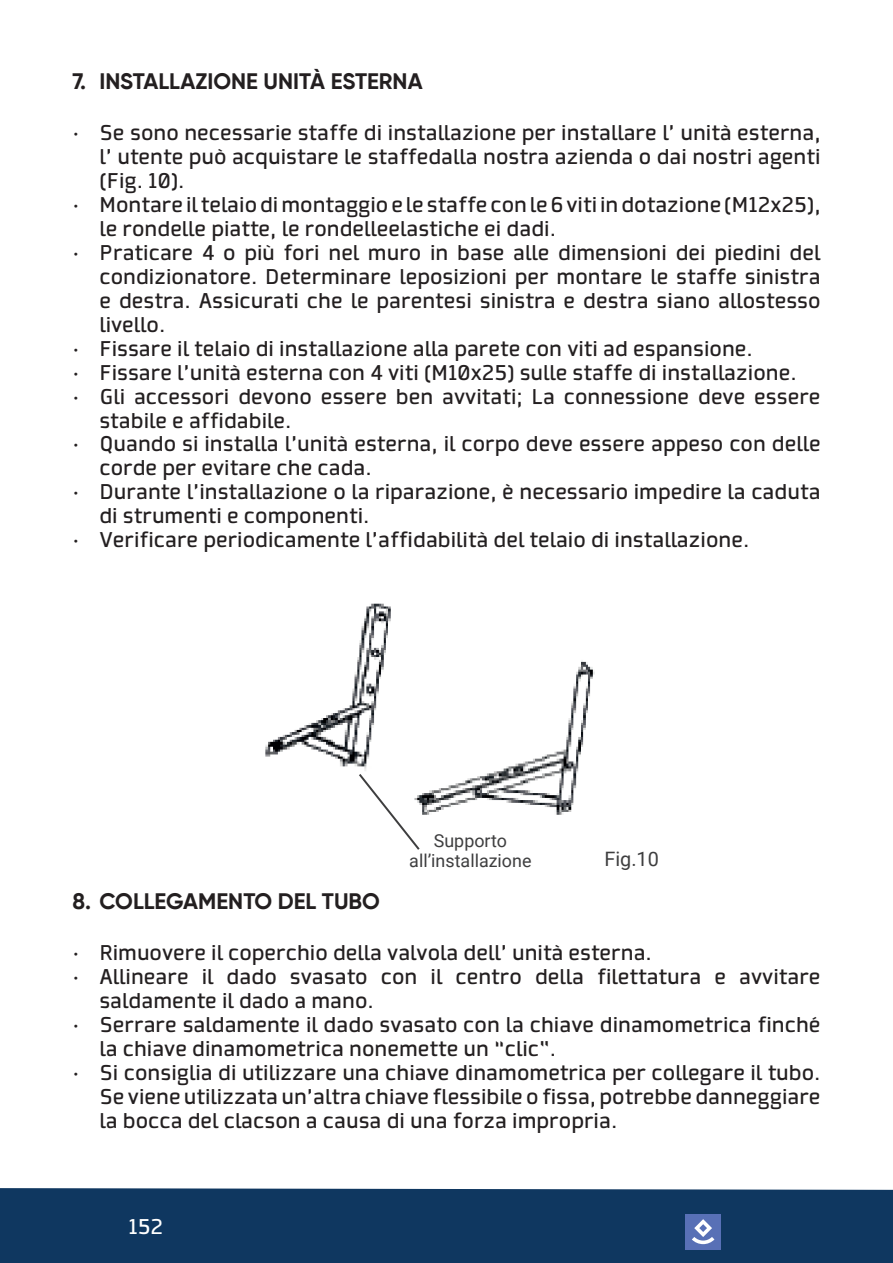
<style>
.page{position:relative;width:893px;height:1263px;background:#fff}
.page>*{position:absolute;margin:0;border:0;box-sizing:border-box;transform-origin:0 0}
.t1{font:700 22.35px "Gilroy";color:#231f20}
.t2{font:19.95px/24px "Collator";color:#231f20}
.t3{font:19.95px "Collator";color:#fff}
.t4{font:19.8px "Roboto";color:#3e3e3f}
.t5{font:17.85px/19.8px "Roboto";color:#3e3e3f;text-align:center}
</style>
<div class="page">
<div style="left:0;top:1188px;width:893px;height:75px;background:#0f3760"></div>
<div style="left:685px;top:1214px;width:36px;height:35px;background:#5870b6"></div>
<svg style="left:692px;top:1219px;width:22px;height:25px"></svg>
<img style="left:265px;top:604px;width:330px;height:211px">
<svg style="left:357px;top:772px;width:65px;height:78px"></svg>
<p class="t1" style="left:72px;top:68px;width:352px">7. INSTALLAZIONE UNITÀ ESTERNA</p>
<p class="t2" style="left:99px;top:122px;width:723px;text-align:justify;text-indent:-27px">• Se sono necessarie staffe di installazione per installare l’ unità esterna, l’ utente può acquistare le staffedalla nostra azienda o dai nostri agenti (Fig. 10).</p>
<p class="t2" style="left:99px;top:194px;width:723px;text-indent:-27px">• Montare il telaio di montaggio e le staffe con le 6 viti in dotazione (M12x25), le rondelle piatte, le rondelleelastiche ei dadi.</p>
<p class="t2" style="left:99px;top:242px;width:723px;text-align:justify;text-indent:-27px">• Praticare 4 o più fori nel muro in base alle dimensioni dei piedini del condizionatore. Determinare leposizioni per montare le staffe sinistra e destra. Assicurati che le parentesi sinistra e destra siano allostesso livello.</p>
<p class="t2" style="left:72px;top:337px;width:682px">• Fissare il telaio di installazione alla parete con viti ad espansione.</p>
<p class="t2" style="left:72px;top:361px;width:726px">• Fissare l’unità esterna con 4 viti (M10x25) sulle staffe di installazione.</p>
<p class="t2" style="left:99px;top:385px;width:723px;text-indent:-27px">• Gli accessori devono essere ben avvitati; La connessione deve essere stabile e affidabile.</p>
<p class="t2" style="left:99px;top:433px;width:723px;text-indent:-27px">• Quando si installa l’unità esterna, il corpo deve essere appeso con delle corde per evitare che cada.</p>
<p class="t2" style="left:99px;top:481px;width:723px;text-indent:-27px">• Durante l’installazione o la riparazione, è necessario impedire la caduta di strumenti e componenti.</p>
<p class="t2" style="left:72px;top:529px;width:678px">• Verificare periodicamente l’affidabilità del telaio di installazione.</p>
<p class="t5" style="left:409px;top:830px;width:124px">Supporto all’installazione</p>
<p class="t4" style="left:604px;top:845px;width:56px">Fig.10</p>
<p class="t1" style="left:72px;top:887px;width:309px">8. COLLEGAMENTO DEL TUBO</p>
<p class="t2" style="left:72px;top:942px;width:581px">• Rimuovere il coperchio della valvola dell’ unità esterna.</p>
<p class="t2" style="left:99px;top:966px;width:723px;text-indent:-27px">• Allineare il dado svasato con il centro della filettatura e avvitare saldamente il dado a mano.</p>
<p class="t2" style="left:99px;top:1013px;width:723px;text-indent:-27px">• Serrare saldamente il dado svasato con la chiave dinamometrica finché la chiave dinamometrica nonemette un “clic”.</p>
<p class="t2" style="left:99px;top:1061px;width:723px;text-align:justify;text-indent:-27px">• Si consiglia di utilizzare una chiave dinamometrica per collegare il tubo.<br>Se viene utilizzata un’altra chiave flessibile o fissa, potrebbe danneggiare la bocca del clacson a causa di una forza impropria.</p>
<p class="t3" style="left:128px;top:1215px;width:36px">152</p>
</div>
